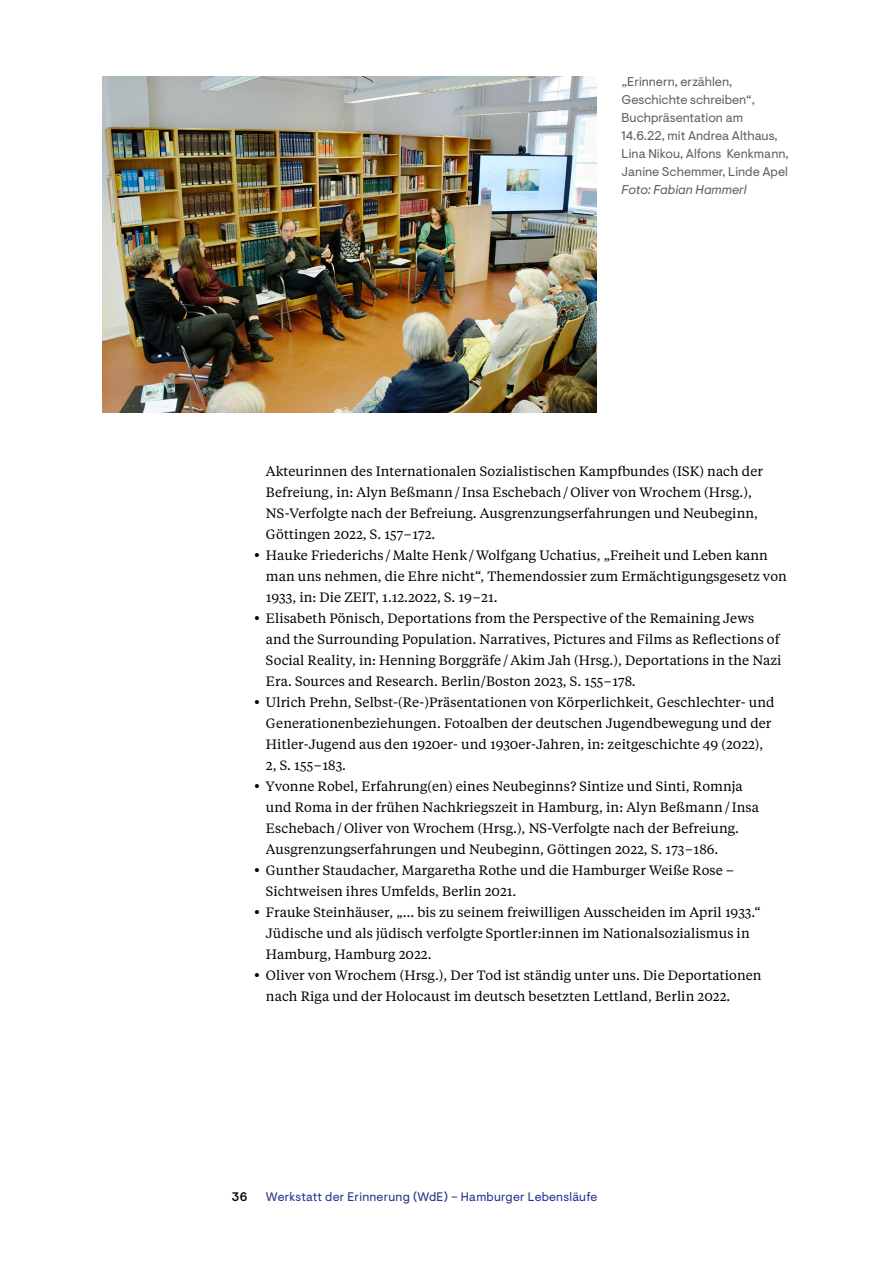
<style>
.page{position:relative;width:893px;height:1263px;background:#fff}
.page>*{position:absolute;margin:0;border:0;box-sizing:border-box;transform-origin:0 0}
.t1{font:13.5px/21px "Tiempos Text";letter-spacing:.005em;color:#000}
.t2{font:12.75px/18px "Visuelt Pro";color:#636362}
.t3{font:italic 12.75px "Visuelt Pro";color:#636362}
.t4{font:12.3px "Visuelt Pro";letter-spacing:.02em;color:#2a358c}
.t5{font:500 12.3px "Visuelt Pro";color:#000}
.s1{font-size:16.5px}
</style>
<div class="page">
<img style="left:102px;top:76px;width:494px;height:336px">
<p class="t2" style="left:622px;top:73px;width:168px">„Erinnern, erzählen,<br>Geschichte schreiben“,<br>Buchpräsentation am<br>14.6.22, mit Andrea Althaus,<br>Lina Nikou, Alfons Kenkmann,<br>Janine Schemmer, Linde Apel</p>
<p class="t3" style="left:622px;top:182px;width:127px">Foto: Fabian Hammerl</p>
<p class="t1" style="left:266px;top:460px;width:499px">Akteurinnen des Internationalen Sozialistischen Kampfbundes (ISK) nach der Befreiung, in: Alyn Beßmann/Insa Eschebach/Oliver von Wrochem (Hrsg.), NS-Verfolgte nach der Befreiung. Ausgrenzungserfahrungen und Neubeginn, Göttingen 2022, S. 157–172.</p>
<p class="t1" style="left:266px;top:544px;width:522px;text-indent:-12px"><span class="s1">•</span> Hauke Friederichs /Malte Henk/Wolfgang Uchatius, „Freiheit und Leben kann man uns nehmen, die Ehre nicht“, Themendossier zum Ermächtigungsgesetz von<br>1933, in: Die ZEIT, 1.12.2022, S. 19–21.</p>
<p class="t1" style="left:266px;top:607px;width:517px;text-indent:-12px"><span class="s1">•</span> Elisabeth Pönisch, Deportations from the Perspective of the Remaining Jews and the Surrounding Population. Narratives, Pictures and Films as Reflections of Social Reality, in: Henning Borggräfe /Akim Jah (Hrsg.), Deportations in the Nazi Era. Sources and Research. Berlin/Boston 2023, S. 155–178.</p>
<p class="t1" style="left:266px;top:691px;width:510px;text-indent:-12px"><span class="s1">•</span> Ulrich Prehn, Selbst-(Re-)Präsentationen von Körperlichkeit, Geschlechter- und Generationenbeziehungen. Fotoalben der deutschen Jugendbewegung und der Hitler-Jugend aus den 1920er- und 1930er-Jahren, in: zeitgeschichte 49 (2022), 2, S. 155–183.</p>
<p class="t1" style="left:266px;top:775px;width:495px;text-indent:-12px"><span class="s1">•</span> Yvonne Robel, Erfahrung(en) eines Neubeginns? Sintize und Sinti, Romnja und Roma in der frühen Nachkriegszeit in Hamburg, in: Alyn Beßmann/Insa Eschebach/Oliver von Wrochem (Hrsg.), NS-Verfolgte nach der Befreiung.<br>Ausgrenzungserfahrungen und Neubeginn, Göttingen 2022, S. 173–186.</p>
<p class="t1" style="left:266px;top:859px;width:469px;text-indent:-12px"><span class="s1">•</span> Gunther Staudacher, Margaretha Rothe und die Hamburger Weiße Rose –<br>Sichtweisen ihres Umfelds, Berlin 2021.</p>
<p class="t1" style="left:266px;top:901px;width:496px;text-indent:-12px"><span class="s1">•</span> Frauke Steinhäuser, „… bis zu seinem freiwilligen Ausscheiden im April 1933.“<br>Jüdische und als jüdisch verfolgte Sportler:innen im Nationalsozialismus in<br>Hamburg, Hamburg 2022.</p>
<p class="t1" style="left:266px;top:964px;width:497px;text-indent:-12px"><span class="s1">•</span> Oliver von Wrochem (Hrsg.), Der Tod ist ständig unter uns. Die Deportationen nach Riga und der Holocaust im deutsch besetzten Lettland, Berlin 2022.</p>
<p class="t5" style="left:232px;top:1189px;width:17px">36</p>
<p class="t4" style="left:266px;top:1189px;width:333px">Werkstatt der Erinnerung (WdE) – Hamburger Lebensläufe</p>
</div>
